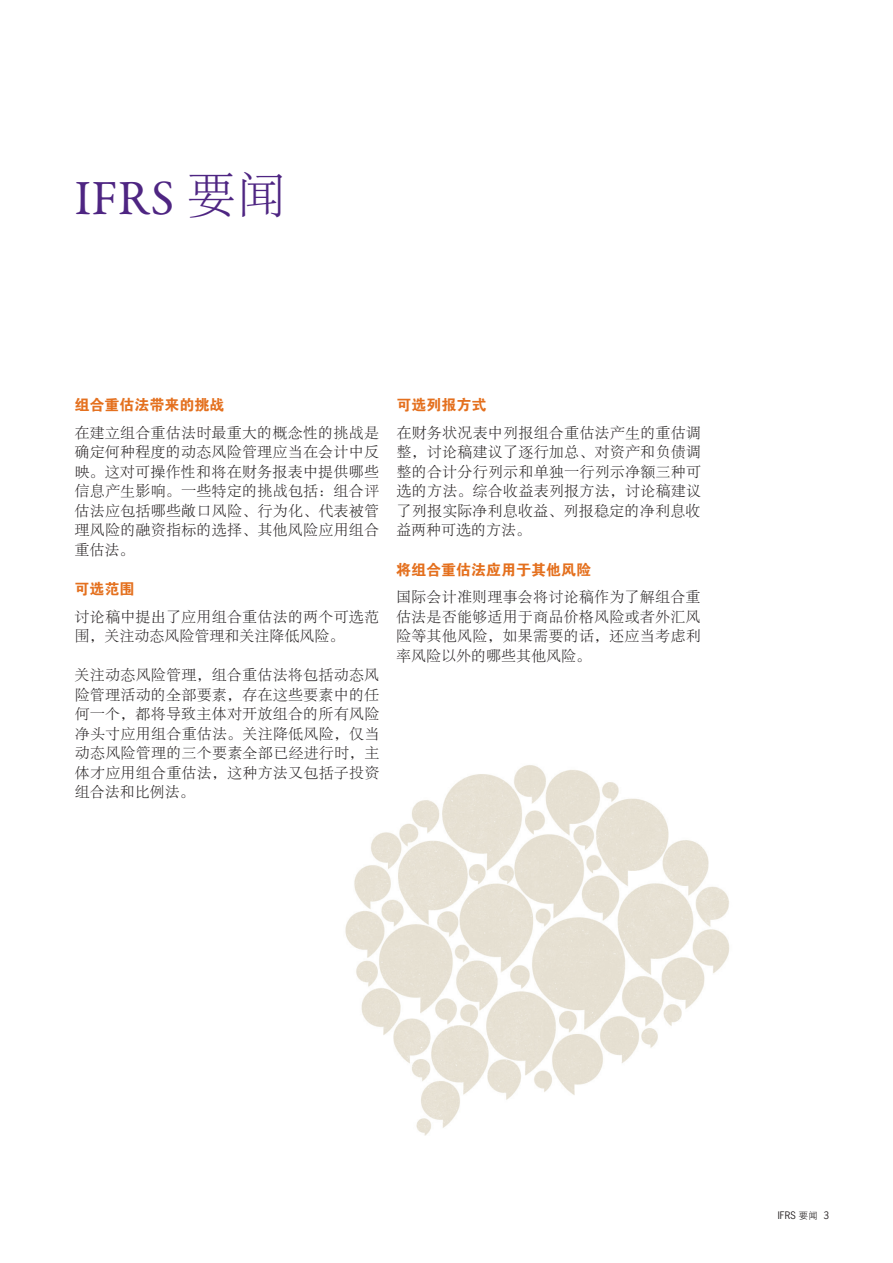
<style>
.page{position:relative;width:893px;height:1263px;background:#fff}
.page>*{position:absolute;margin:0;border:0;box-sizing:border-box;transform-origin:0 0}
.t1{font:49.5px "Garamond Premr Pro";color:#4e2582}
.t2{font:15px/19.5px "Dictionary Song";letter-spacing:.015em;color:#231f20;text-align:justify}
.t3{font:15px "FZDHTJW GB1 0";color:#e4701e}
.t4{font:9.75px "News Gothic Std";color:#231f20}
.s1{font-family:"Dictionary Song"}
.s2{font-family:"FZXH1 JW GB1 0"}
</style>
<div class="page">
<img style="left:345px;top:765px;width:385px;height:371px">
<h1 class="t1" style="left:74px;top:168px;width:213px">IFRS <span class="s1">要闻</span></h1>
<p class="t3" style="left:74px;top:397px;width:151px">组合重估法带来的挑战</p>
<p class="t2" style="left:74px;top:423px;width:306px">在建立组合重估法时最重大的概念性的挑战是确定何种程度的动态风险管理应当在会计中反映。这对可操作性和将在财务报表中提供哪些信息产生影响。一些特定的挑战包括：组合评估法应包括哪些敞口风险、行为化、代表被管理风险的融资指标的选择、其他风险应用组合重估法。</p>
<p class="t3" style="left:75px;top:581px;width:62px">可选范围</p>
<p class="t2" style="left:75px;top:607px;width:306px">讨论稿中提出了应用组合重估法的两个可选范围，关注动态风险管理和关注降低风险。</p>
<p class="t2" style="left:75px;top:666px;width:306px">关注动态风险管理，组合重估法将包括动态风险管理活动的全部要素，存在这些要素中的任何一个，都将导致主体对开放组合的所有风险净头寸应用组合重估法。关注降低风险，仅当动态风险管理的三个要素全部已经进行时，主体才应用组合重估法，这种方法又包括子投资组合法和比例法。</p>
<p class="t3" style="left:396px;top:397px;width:91px">可选列报方式</p>
<p class="t2" style="left:396px;top:423px;width:307px">在财务状况表中列报组合重估法产生的重估调整，讨论稿建议了逐行加总、对资产和负债调整的合计分行列示和单独一行列示净额三种可选的方法。综合收益表列报方法，讨论稿建议了列报实际净利息收益、列报稳定的净利息收益两种可选的方法。</p>
<p class="t3" style="left:396px;top:561px;width:196px">将组合重估法应用于其他风险</p>
<p class="t2" style="left:396px;top:588px;width:306px">国际会计准则理事会将讨论稿作为了解组合重估法是否能够适用于商品价格风险或者外汇风险等其他风险，如果需要的话，还应当考虑利率风险以外的哪些其他风险。</p>
<p class="t4" style="left:778px;top:1209px;width:53px">IFRS <span class="s2">要闻</span> 3</p>
</div>
